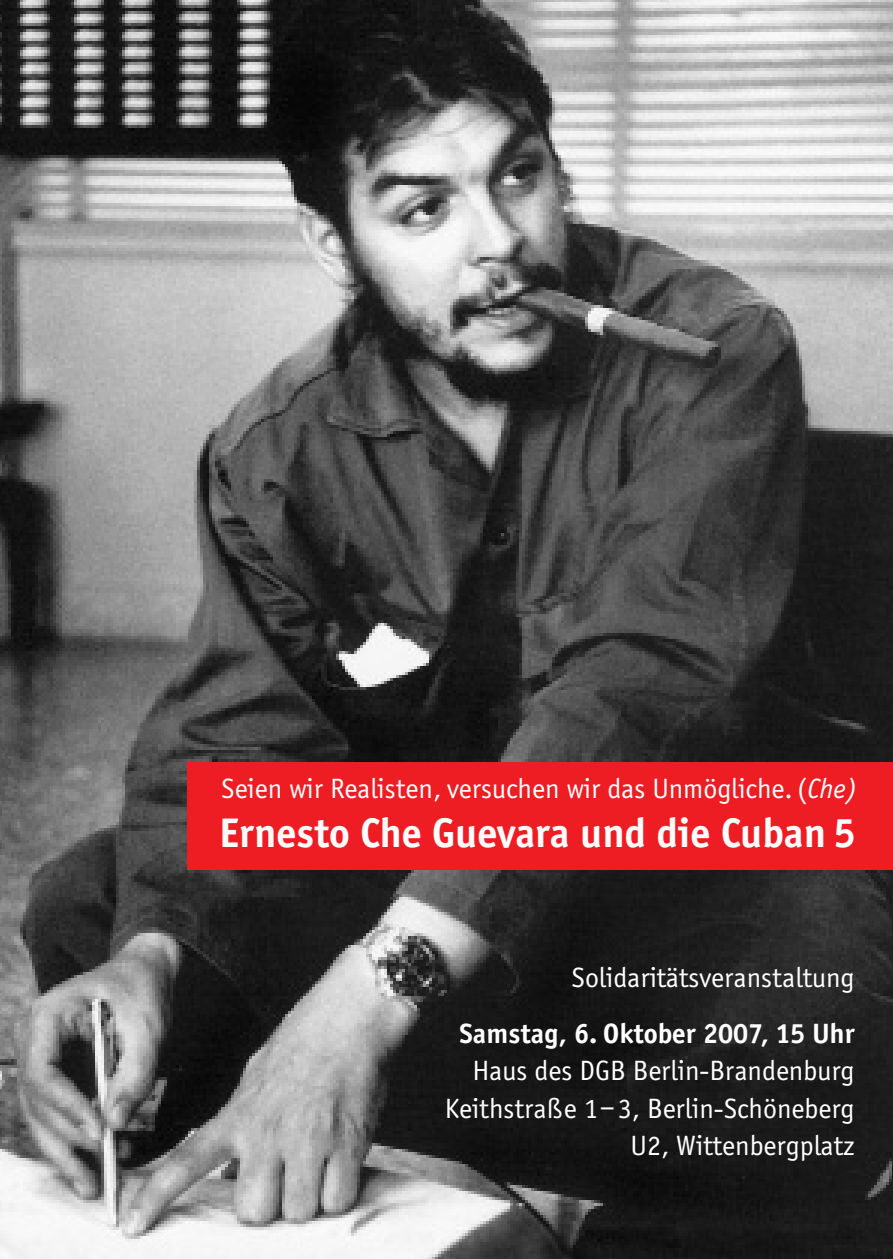
<style>
.page{position:relative;width:893px;height:1259px;background:#fff}
.page>*{position:absolute;margin:0;border:0;box-sizing:border-box;transform-origin:0 0}
.t1{font:700 42.6px "Officina Sans";color:#fff}
.t2{font:28.8px/37.5px "Officina Sans";color:#fff;text-align:right}
.t3{font:700 28.8px "Officina Sans";letter-spacing:.005em;color:#fff}
.s1{font-style:italic}
</style>
<div class="page">
<img style="left:0;top:0;width:893px;height:1259px">
<div style="left:187px;top:762px;width:706px;height:108px;background:#ee1d23"></div>
<p class="t2" style="left:221px;top:769px;width:638px">Seien wir Realisten, versuchen wir das Unmögliche.(<span class="s1">Che)</span></p>
<h1 class="t1" style="left:219px;top:807px;width:638px">Ernesto Che Guevara und die Cuban 5</h1>
<p class="t2" style="left:571px;top:958px;width:285px">Solidaritätsveranstaltung</p>
<p class="t3" style="left:459px;top:1016px;width:397px">Samstag, 6. Oktober 2007, 15 Uhr</p>
<p class="t2" style="left:445px;top:1051px;width:411px">Haus des DGB Berlin-Brandenburg<br>Keithstraße 1–3, Berlin-Schöneberg<br>U2, Wittenbergplatz</p>
</div>
